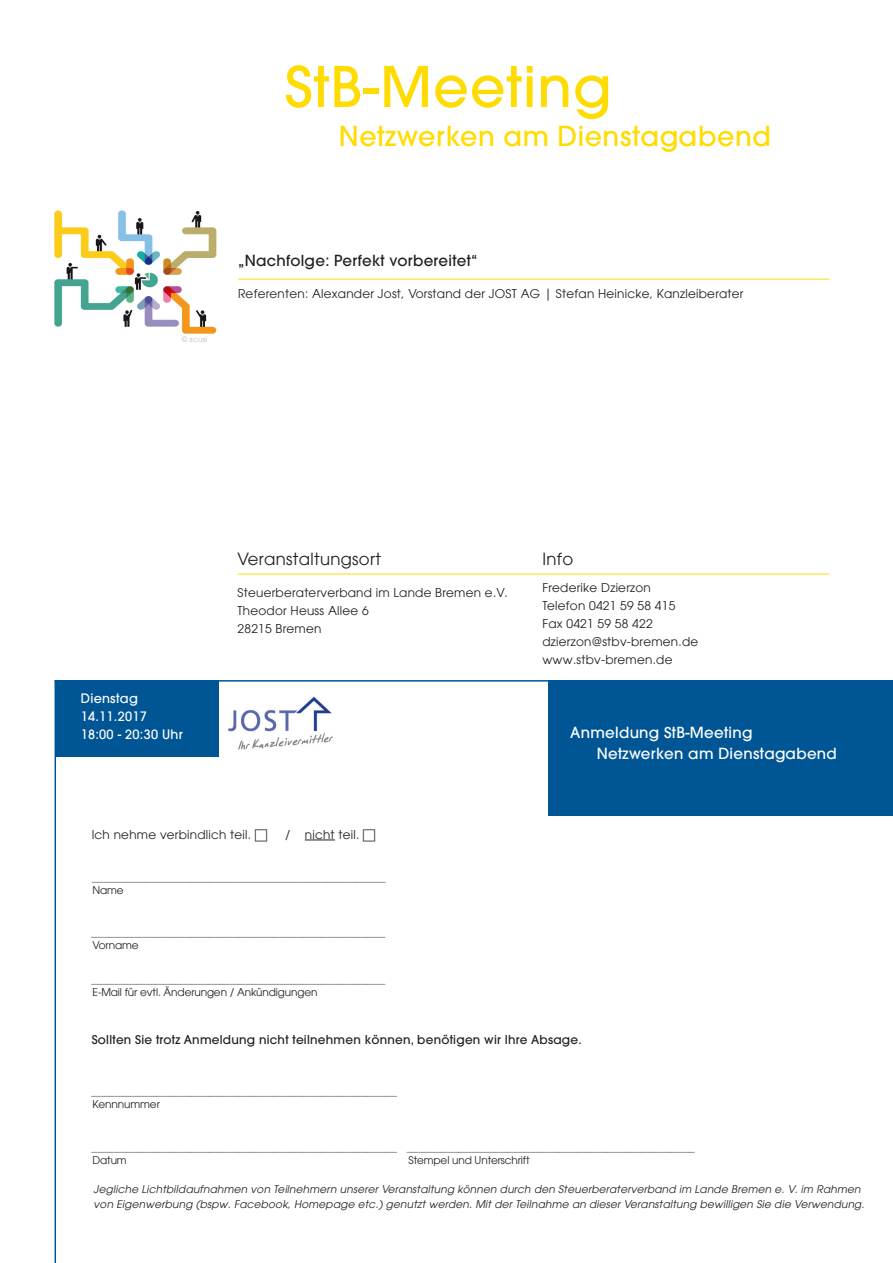
<style>
.page{position:relative;width:893px;height:1263px;background:#fff}
.page>*{position:absolute;margin:0;border:0;box-sizing:border-box;transform-origin:0 0}
.t1{font:500 55.5px "Avant Garde";letter-spacing:.02em;color:#ffdc01}
.t2{font:500 27px "Avant Garde";letter-spacing:.02em;color:#ffdc01}
.t3{font:16.5px "Avant Garde";letter-spacing:.02em;color:#231f20}
.t4{font:500 15px/21px "Avant Garde";letter-spacing:.02em;color:#fff}
.t5{font:500 15px "Avant Garde";letter-spacing:.02em;color:#231f20}
.t6{font:500 12.75px/18px "Avant Garde";letter-spacing:.02em;color:#fff}
.t7{font:12px "Avant Garde";color:#5c4d4c}
.t8{font:12px/18px "Avant Garde";letter-spacing:.02em;color:#231f20}
.t9{font:500 12px "Avant Garde";letter-spacing:.02em;color:#231f20}
.t10{font:italic 10.5px/15px "Avant Garde";letter-spacing:.02em;color:#231f20}
.t11{font:10.5px "Avant Garde";letter-spacing:-.01em;color:#231f20}
.t12{font:7.5px "Avant Garde";letter-spacing:.02em;color:#babbbe}
</style>
<div class="page">
<hr style="left:305px;top:840px;width:30px;height:1px;background:#231f20">
<div style="left:549px;top:680px;width:344px;height:135px;background:#005695"></div>
<div style="left:55px;top:680px;width:164px;height:77px;background:#005695"></div>
<hr style="left:238px;top:279px;width:591px;height:1px;background:#ffdc01">
<hr style="left:238px;top:574px;width:591px;height:1px;background:#ffdc01">
<hr style="left:55px;top:680px;width:838px;height:2px;background:#005695">
<hr style="left:55px;top:680px;width:1px;height:583px;background:#005695">
<img style="left:54px;top:210px;width:163px;height:124px">
<img style="left:228px;top:696px;width:105px;height:54px">
<h1 class="t1" style="left:285px;top:52px;width:328px">StB-Meeting</h1>
<h2 class="t2" style="left:339px;top:119px;width:434px">Netzwerken am Dienstagabend</h2>
<p class="t12" style="left:182px;top:334px;width:27px">© scusi</p>
<p class="t5" style="left:238px;top:251px;width:241px">„Nachfolge: Perfekt vorbereitet“</p>
<p class="t8" style="left:238px;top:284px;width:507px">Referenten: Alexander Jost, Vorstand der JOST AG | Stefan Heinicke, Kanzleiberater</p>
<p class="t6" style="left:81px;top:689px;width:104px">Dienstag<br>14.11.2017<br>18:00 - 20:30 Uhr</p>
<h3 class="t3" style="left:238px;top:550px;width:145px">Veranstaltungsort</h3>
<h3 class="t3" style="left:542px;top:550px;width:32px">Info</h3>
<p class="t8" style="left:238px;top:583px;width:272px">Steuerberaterverband im Lande Bremen e.V.<br>Theodor Heuss Allee 6<br>28215 Bremen</p>
<p class="t8" style="left:542px;top:579px;width:157px">Frederike Dzierzon<br>Telefon 0421 59 58 415<br>Fax 0421 59 58 422 dzierzon@stbv-bremen.de www.stbv-bremen.de</p>
<p class="t4" style="left:597px;top:722px;width:242px;text-indent:-27px">Anmeldung StB-Meeting<br>Netzwerken am Dienstagabend</p>
<p class="t8" style="left:92px;top:825px;width:161px">Ich nehme verbindlich teil.</p>
<p class="t8" style="left:285px;top:825px;width:76px">/ nicht teil.</p>
<p class="t7" style="left:92px;top:869px;width:296px">__________________________________________________</p>
<p class="t11" style="left:92px;top:883px;width:33px">Name</p>
<p class="t7" style="left:91px;top:925px;width:296px">__________________________________________________</p>
<p class="t11" style="left:92px;top:939px;width:48px">Vorname</p>
<p class="t7" style="left:91px;top:972px;width:296px">__________________________________________________</p>
<p class="t11" style="left:92px;top:986px;width:227px">E-Mail für evtl. Änderungen / Ankündigungen</p>
<p class="t9" style="left:92px;top:1032px;width:492px">Sollten Sie trotz Anmeldung nicht teilnehmen können, benötigen wir Ihre Absage.</p>
<p class="t7" style="left:91px;top:1084px;width:307px">____________________________________________________</p>
<p class="t11" style="left:92px;top:1098px;width:69px">Kennnummer</p>
<p class="t7" style="left:91px;top:1139px;width:605px">____________________________________________________ _________________________________________________</p>
<p class="t11" style="left:92px;top:1154px;width:36px">Datum</p>
<p class="t11" style="left:409px;top:1154px;width:123px">Stempel und Unterschrift</p>
<p class="t10" style="left:94px;top:1182px;width:772px">Jegliche Lichtbildaufnahmen von Teilnehmern unserer Veranstaltung können durch den Steuerberaterverband im Lande Bremen e. V. im Rahmen von Eigenwerbung (bspw. Facebook, Homepage etc.) genutzt werden. Mit der Teilnahme an dieser Veranstaltung bewilligen Sie die Verwendung.</p>
</div>
